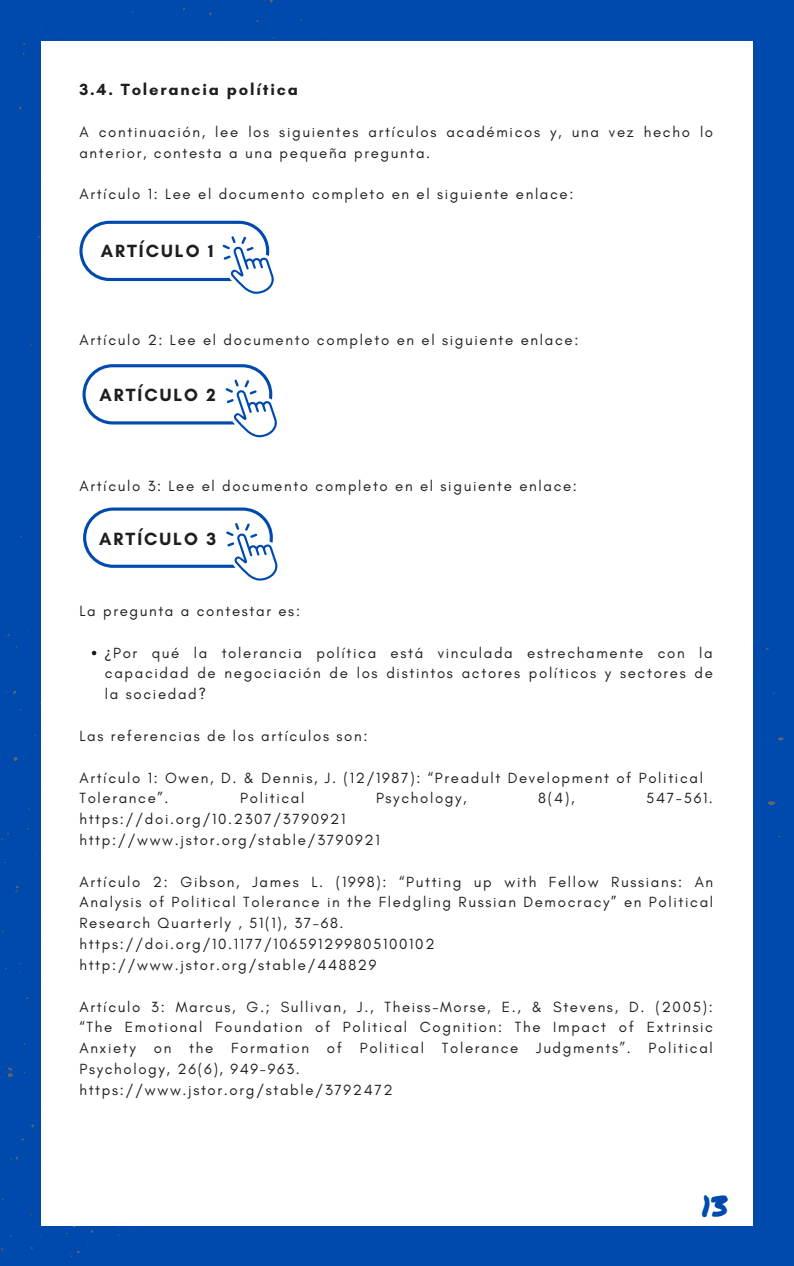
<style>
.page{position:relative;width:794px;height:1266px;background:#fff}
.page>*{position:absolute;margin:0;border:0;box-sizing:border-box;transform-origin:0 0}
.t1{font:30px "Permanent Marker";color:#004aad}
.t2{font:700 18px "Glacial Indifference";letter-spacing:.11em;color:#1e1e1e}
.t3{font:700 16.5px "Glacial Indifference";letter-spacing:.11em;color:#1e1e1e}
.t4{font:15px/20.9px "Glacial Indifference";letter-spacing:.11em;color:#1e1e1e}
.s1{font-family:"Noto Sans"}
</style>
<div class="page">
<div style="left:0;top:0;width:793px;height:1266px;background:#004aad"></div>
<div style="left:41px;top:41px;width:711px;height:1184px;background:#fff"></div>
<svg style="left:92px;top:651px;width:4px;height:4px"></svg>
<svg style="left:79px;top:221px;width:195px;height:73px"></svg>
<svg style="left:82px;top:364px;width:195px;height:73px"></svg>
<svg style="left:83px;top:507px;width:194px;height:73px"></svg>
<p class="t3" style="left:79px;top:79px;width:220px">3.4. Tolerancia política</p>
<p class="t4" style="left:79px;top:121px;width:635px">A continuación, lee los siguientes artículos académicos y, una vez hecho lo anterior, contesta a una pequeña pregunta.</p>
<p class="t4" style="left:79px;top:184px;width:495px">Artículo 1: Lee el documento completo en el siguiente enlace:</p>
<p class="t2" style="left:101px;top:240px;width:114px">ARTÍCULO 1</p>
<p class="t4" style="left:79px;top:329px;width:500px">Artículo 2: Lee el documento completo en el siguiente enlace:</p>
<p class="t2" style="left:99px;top:384px;width:118px">ARTÍCULO 2</p>
<p class="t4" style="left:79px;top:475px;width:499px">Artículo 3: Lee el documento completo en el siguiente enlace:</p>
<p class="t2" style="left:99px;top:527px;width:118px">ARTÍCULO 3</p>
<p class="t4" style="left:79px;top:600px;width:222px">La pregunta a contestar es:</p>
<p class="t4" style="left:105px;top:642px;width:71px"><span class="s1">¿</span>Por qué</p>
<p class="t4" style="left:194px;top:642px;width:226px">la tolerancia política está</p>
<p class="t4" style="left:105px;top:642px;width:609px;text-align:justify;text-indent:332px">vinculada estrechamente con la capacidad de negociación de los distintos actores políticos y sectores de la sociedad?</p>
<p class="t4" style="left:79px;top:725px;width:289px">Las referencias de los artículos son:</p>
<p class="t4" style="left:79px;top:767px;width:624px">Artículo 1: Owen, D. &amp; Dennis, J. (12/1987): “Preadult Development of Political<br>Tolerance”.</p>
<p class="t4" style="left:240px;top:787px;width:66px">Political</p>
<p class="t4" style="left:376px;top:787px;width:92px">Psychology,</p>
<p class="t4" style="left:538px;top:787px;width:38px">8(4),</p>
<p class="t4" style="left:646px;top:787px;width:68px">547-561.</p>
<p class="t4" style="left:79px;top:808px;width:302px">https://doi.org/10.2307/3790921 http://www.jstor.org/stable/3790921</p>
<p class="t4" style="left:79px;top:871px;width:635px">Artículo 2: Gibson, James L. (1998): “Putting up with Fellow Russians: An Analysis of Political Tolerance in the Fledgling Russian Democracy” en Political Research Quarterly , 51(1), 37-68.<br>https://doi.org/10.1177/106591299805100102 http://www.jstor.org/stable/448829</p>
<p class="t4" style="left:79px;top:996px;width:634px">Artículo 3: Marcus, G.; Sullivan, J., Theiss-Morse, E., &amp; Stevens, D. (2005): “The Emotional Foundation of Political Cognition: The Impact of Extrinsic Anxiety on the Formation of Political Tolerance Judgments”. Political Psychology, 26(6), 949-963.<br>https://www.jstor.org/stable/3792472</p>
<h1 class="t1" style="left:701px;top:1183px;width:28px">13</h1>
</div>
